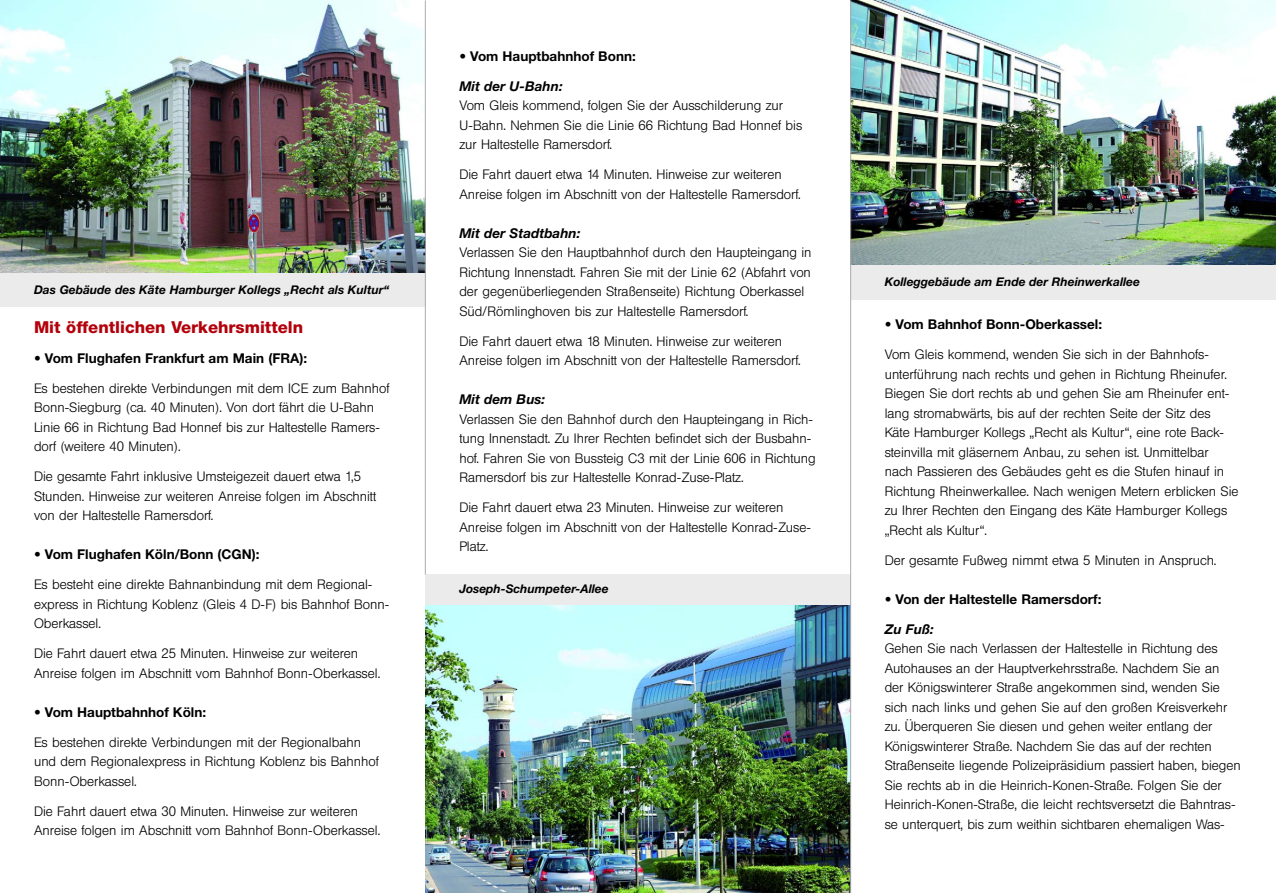
<style>
.page{position:relative;width:1276px;height:893px;background:#fff}
.page>*{position:absolute;margin:0;border:0;box-sizing:border-box;transform-origin:0 0}
.t1{font:800 16.5px "Helvetica Neue";color:#b3000b}
.t2{font:300 13.5px/19.5px "Lufthansa IS";color:#000}
.t3{font:700 13.5px "Helvetica Neue";color:#000}
.t4{font:italic 700 13.5px "Helvetica Neue";color:#000}
.t5{font:italic 700 12px "Helvetica Neue";color:#000}
</style>
<div class="page">
<div style="left:0;top:270px;width:425px;height:37px;background:#ebebeb"></div>
<div style="left:425px;top:574px;width:425px;height:37px;background:#ebebeb"></div>
<div style="left:850px;top:263px;width:426px;height:36px;background:#ebebeb"></div>
<img style="left:0;top:0;width:425px;height:272px">
<img style="left:425px;top:606px;width:425px;height:287px">
<img style="left:851px;top:0;width:425px;height:264px">
<hr style="left:850px;top:0;width:1px;height:893px;background:#acacac">
<hr style="left:425px;top:0;width:1px;height:574px;background:#acacac">
<p class="t5" style="left:34px;top:285px;width:357px">Das Gebäude des Käte Hamburger Kollegs „Recht als Kultur“</p>
<p class="t1" style="left:34px;top:321px;width:271px">Mit öffentlichen Verkehrsmitteln</p>
<p class="t3" style="left:34px;top:353px;width:274px">• Vom Flughafen Frankfurt am Main (FRA):</p>
<p class="t2" style="left:34px;top:379px;width:357px">Es bestehen direkte Verbindungen mit dem ICE zum Bahnhof Bonn-Siegburg (ca. 40 Minuten). Von dort fährt die U-Bahn Linie 66 in Richtung Bad Honnef bis zur Haltestelle Ramers&shy;dorf (weitere 40 Minuten).</p>
<p class="t2" style="left:34px;top:468px;width:343px">Die gesamte Fahrt inklusive Umsteigezeit dauert etwa 1,5<br>Stunden. Hinweise zur weiteren Anreise folgen im Abschnitt von der Haltestelle Ramersdorf.</p>
<p class="t3" style="left:34px;top:549px;width:227px">• Vom Flughafen Köln/Bonn (CGN):</p>
<p class="t2" style="left:34px;top:576px;width:357px">Es besteht eine direkte Bahnanbindung mit dem Regional&shy;express in Richtung Koblenz (Gleis 4 D-F) bis Bahnhof Bonn-<br>Oberkassel.</p>
<p class="t2" style="left:34px;top:645px;width:348px">Die Fahrt dauert etwa 25 Minuten. Hinweise zur weiteren<br>Anreise folgen im Abschnitt vom Bahnhof Bonn-Oberkassel.</p>
<p class="t3" style="left:34px;top:707px;width:174px">• Vom Hauptbahnhof Köln:</p>
<p class="t2" style="left:34px;top:733px;width:346px">Es bestehen direkte Verbindungen mit der Regionalbahn und dem Regionalexpress in Richtung Koblenz bis Bahnhof<br>Bonn-Oberkassel.</p>
<p class="t2" style="left:34px;top:802px;width:348px">Die Fahrt dauert etwa 30 Minuten. Hinweise zur weiteren<br>Anreise folgen im Abschnitt vom Bahnhof Bonn-Oberkassel.</p>
<p class="t3" style="left:459px;top:51px;width:178px">• Vom Hauptbahnhof Bonn:</p>
<p class="t4" style="left:459px;top:81px;width:105px">Mit der U-Bahn:</p>
<p class="t2" style="left:459px;top:97px;width:344px">Vom Gleis kommend, folgen Sie der Ausschilderung zur<br>U-Bahn. Nehmen Sie die Linie 66 Richtung Bad Honnef bis zur Haltestelle Ramersdorf.</p>
<p class="t2" style="left:459px;top:166px;width:343px">Die Fahrt dauert etwa 14 Minuten. Hinweise zur weiteren<br>Anreise folgen im Abschnitt von der Haltestelle Ramersdorf.</p>
<p class="t4" style="left:459px;top:228px;width:123px">Mit der Stadtbahn:</p>
<p class="t2" style="left:459px;top:244px;width:354px">Verlassen Sie den Hauptbahnhof durch den Haupteingang in Richtung Innenstadt. Fahren Sie mit der Linie 62 (Abfahrt von der gegenüberliegenden Straßenseite) Richtung Oberkassel Süd/Römlinghoven bis zur Haltestelle Ramersdorf.</p>
<p class="t2" style="left:459px;top:333px;width:343px">Die Fahrt dauert etwa 18 Minuten. Hinweise zur weiteren<br>Anreise folgen im Abschnitt von der Haltestelle Ramersdorf.</p>
<p class="t4" style="left:459px;top:395px;width:87px">Mit dem Bus:</p>
<p class="t2" style="left:459px;top:411px;width:358px">Verlassen Sie den Bahnhof durch den Haupteingang in Rich&shy;tung Innenstadt. Zu Ihrer Rechten befindet sich der Busbahn&shy;hof. Fahren Sie von Bussteig C3 mit der Linie 606 in Richtung Ramersdorf bis zur Haltestelle Konrad-Zuse-Platz.</p>
<p class="t2" style="left:459px;top:499px;width:353px">Die Fahrt dauert etwa 23 Minuten. Hinweise zur weiteren<br>Anreise folgen im Abschnitt von der Haltestelle Konrad-Zuse-<br>Platz.</p>
<p class="t5" style="left:459px;top:585px;width:151px">Joseph-Schumpeter-Allee</p>
<p class="t5" style="left:884px;top:277px;width:257px">Kolleggebäude am Ende der Rheinwerkallee</p>
<p class="t3" style="left:884px;top:320px;width:219px">• Vom Bahnhof Bonn-Oberkassel:</p>
<p class="t2" style="left:884px;top:346px;width:355px">Vom Gleis kommend, wenden Sie sich in der Bahnhofs&shy;unterführung nach rechts und gehen in Richtung Rheinufer.<br>Biegen Sie dort rechts ab und gehen Sie am Rheinufer ent&shy;lang stromabwärts, bis auf der rechten Seite der Sitz des Käte Hamburger Kollegs „Recht als Kultur“, eine rote Back&shy;steinvilla mit gläsernem Anbau, zu sehen ist. Unmittelbar nach Passieren des Gebäudes geht es die Stufen hinauf in Richtung Rheinwerkallee. Nach wenigen Metern erblicken Sie zu Ihrer Rechten den Eingang des Käte Hamburger Kollegs „Recht als Kultur“.</p>
<p class="t2" style="left:884px;top:551px;width:333px">Der gesamte Fußweg nimmt etwa 5 Minuten in Anspruch.</p>
<p class="t3" style="left:884px;top:594px;width:218px">• Von der Haltestelle Ramersdorf:</p>
<p class="t4" style="left:884px;top:624px;width:51px">Zu Fuß:</p>
<p class="t2" style="left:884px;top:640px;width:358px">Gehen Sie nach Verlassen der Haltestelle in Richtung des Autohauses an der Hauptverkehrsstraße. Nachdem Sie an der Königswinterer Straße angekommen sind, wenden Sie sich nach links und gehen Sie auf den großen Kreisverkehr zu. Überqueren Sie diesen und gehen weiter entlang der Königswinterer Straße. Nachdem Sie das auf der rechten Straßenseite liegende Polizeipräsidium passiert haben, biegen Sie rechts ab in die Heinrich-Konen-Straße. Folgen Sie der Heinrich-Konen-Straße, die leicht rechtsversetzt die Bahntras&shy;se unterquert, bis zum weithin sichtbaren ehemaligen Was-</p>
</div>
